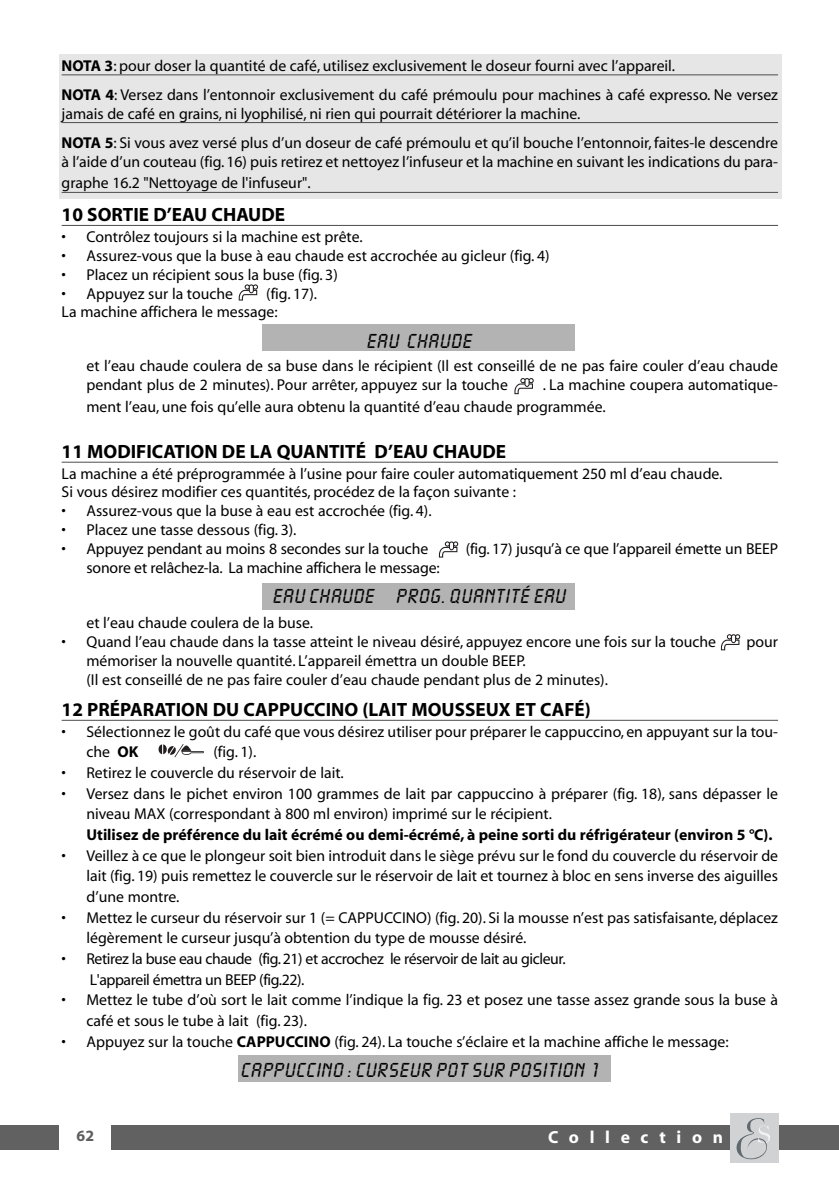
<style>
.page{position:relative;width:839px;height:1185px;background:#fff}
.page>*{position:absolute;margin:0;border:0;box-sizing:border-box;transform-origin:0 0}
.t1{font:21px "Lcd Plain";letter-spacing:.05em;color:#000}
.t2{font:700 19.25px "Myriad";color:#000}
.t3{font:700 17.5px "Myriad";letter-spacing:.61em;color:#fff}
.t4{font:15.75px/20.7px "Myriad";color:#000}
.t5{font:15.75px/20.7px "Myriad";letter-spacing:-.025em;color:#000}
.t6{font:700 15.75px "Myriad";color:#000}
.t7{font:700 15.75px "Myriad";color:#5e5e5e}
.s1{font-weight:700}
</style>
<div class="page">
<div style="left:238px;top:1055px;width:372px;height:27px;background:#b3b3b3"></div>
<div style="left:262px;top:583px;width:313px;height:26px;background:#b3b3b3"></div>
<div style="left:262px;top:324px;width:313px;height:26px;background:#b3b3b3"></div>
<div style="left:59px;top:54px;width:722px;height:144px;background:#e6e6e6"></div>
<div style="left:0;top:1125px;width:838px;height:25px;background:#616161"></div>
<div style="left:730px;top:1113px;width:48px;height:50px;background:#d1d2d4"></div>
<svg style="left:736px;top:1118px;width:33px;height:41px"></svg>
<div style="left:60px;top:1112px;width:51px;height:50px;background:#fff"></div>
<hr style="left:62px;top:74px;width:715px;height:1px;background:#4d4d4d">
<hr style="left:62px;top:122px;width:715px;height:1px;background:#4d4d4d">
<hr style="left:62px;top:192px;width:715px;height:1px;background:#4d4d4d">
<hr style="left:62px;top:225px;width:715px;height:1px;background:#4d4d4d">
<hr style="left:62px;top:462px;width:715px;height:1px;background:#4d4d4d">
<hr style="left:62px;top:720px;width:715px;height:1px;background:#4d4d4d">
<svg style="left:158px;top:744px;width:46px;height:13px"></svg>
<svg style="left:439px;top:541px;width:19px;height:16px"></svg>
<svg style="left:720px;top:634px;width:20px;height:16px"></svg>
<svg style="left:238px;top:284px;width:20px;height:16px"></svg>
<svg style="left:514px;top:378px;width:19px;height:16px"></svg>
<p class="t4" style="left:62px;top:53px;width:717px;line-height:28.9px"><span class="s1">NOTA 3</span>: pour doser la quantité de café, utilisez exclusivement le doseur fourni avec l’appareil.<br><span class="s1">NOTA 4</span>: Versez dans l’entonnoir exclusivement du café prémoulu pour machines à café expresso. Ne versez</p>
<p class="t4" style="left:62px;top:101px;width:717px;line-height:28.9px">jamais de café en grains, ni lyophilisé, ni rien qui pourrait détériorer la machine.<br><span class="s1">NOTA 5</span>: Si vous avez versé plus d’un doseur de café prémoulu et qu’il bouche l’entonnoir, faites-le descendre</p>
<p class="t4" style="left:62px;top:152px;width:717px;line-height:21.3px">à l’aide d’un couteau (fig. 16) puis retirez et nettoyez l’infuseur et la machine en suivant les indications du para&shy;graphe 16.2 "Nettoyage de l'infuseur".</p>
<p class="t2" style="left:62px;top:207px;width:225px">10 SORTIE D’EAU CHAUDE</p>
<p class="t4" style="left:62px;top:227px;width:302px">• Contrôlez toujours si la machine est prête.</p>
<p class="t4" style="left:62px;top:246px;width:489px">• Assurez-vous que la buse à eau chaude est accrochée au gicleur (fig. 4)</p>
<p class="t4" style="left:62px;top:265px;width:277px">• Placez un récipient sous la buse (fig. 3)</p>
<p class="t4" style="left:62px;top:284px;width:173px">• Appuyez sur la touche</p>
<p class="t4" style="left:62px;top:285px;width:257px;line-height:18.9px;text-indent:204px">(fig. 17).<br>La machine affichera le message:</p>
<h1 class="t1" style="left:367px;top:328px;width:106px">EAU CHAUDE</h1>
<p class="t4" style="left:86px;top:358px;width:693px;line-height:18.9px">et l’eau chaude coulera de sa buse dans le récipient (Il est conseillé de ne pas faire couler d’eau chaude pendant plus de 2 minutes). Pour arrêter, appuyez sur la touche</p>
<p class="t4" style="left:86px;top:376px;width:692px;line-height:21.3px;text-indent:456px">. La machine coupera automatique&shy;ment l’eau, une fois qu’elle aura obtenu la quantité d’eau chaude programmée.</p>
<p class="t2" style="left:62px;top:444px;width:446px">11 MODIFICATION DE LA QUANTITÉ D’EAU CHAUDE</p>
<p class="t4" style="left:62px;top:465px;width:662px;line-height:18.9px">La machine a été préprogrammée à l’usine pour faire couler automatiquement 250 ml d’eau chaude.<br>Si vous désirez modifier ces quantités, procédez de la façon suivante :</p>
<p class="t4" style="left:62px;top:502px;width:371px">• Assurez-vous que la buse à eau est accrochée (fig. 4).</p>
<p class="t4" style="left:62px;top:521px;width:236px">• Placez une tasse dessous (fig. 3).</p>
<p class="t4" style="left:62px;top:540px;width:368px">• Appuyez pendant au moins 8 secondes sur la touche</p>
<p class="t4" style="left:465px;top:540px;width:313px">(fig. 17) jusqu’à ce que l’appareil émette un BEEP</p>
<p class="t4" style="left:86px;top:559px;width:354px">sonore et relâchez-la. La machine affichera le message:</p>
<h1 class="t1" style="left:273px;top:584px;width:294px">EAU CHAUDE PROG. QUANTITÉ EAU</h1>
<p class="t4" style="left:86px;top:614px;width:228px">et l’eau chaude coulera de la buse.</p>
<p class="t4" style="left:62px;top:632px;width:655px">• Quand l’eau chaude dans la tasse atteint le niveau désiré, appuyez encore une fois sur la touche</p>
<p class="t4" style="left:746px;top:632px;width:33px">pour</p>
<p class="t4" style="left:86px;top:652px;width:523px;line-height:18.9px">mémoriser la nouvelle quantité. L’appareil émettra un double BEEP.<br>(Il est conseillé de ne pas faire couler d’eau chaude pendant plus de 2 minutes).</p>
<p class="t2" style="left:62px;top:702px;width:530px">12 PRÉPARATION DU CAPPUCCINO (LAIT MOUSSEUX ET CAFÉ)</p>
<p class="t4" style="left:86px;top:722px;width:693px;text-indent:-25px">• Sélectionnez le goût du café que vous désirez utiliser pour préparer le cappuccino, en appuyant sur la tou&shy;che <span class="s1">OK</span></p>
<p class="t4" style="left:213px;top:743px;width:44px">(fig. 1).</p>
<p class="t4" style="left:62px;top:764px;width:283px">• Retirez le couvercle du réservoir de lait.</p>
<p class="t4" style="left:86px;top:784px;width:692px;text-indent:-25px">• Versez dans le pichet environ 100 grammes de lait par cappuccino à préparer (fig. 18), sans dépasser le niveau MAX (correspondant à 800 ml environ) imprimé sur le récipient.</p>
<p class="t6" style="left:86px;top:829px;width:687px">Utilisez de préférence du lait écrémé ou demi-écrémé, à peine sorti du réfrigérateur (environ 5 °C).</p>
<p class="t4" style="left:86px;top:846px;width:693px;text-align:justify;text-indent:-25px">• Veillez à ce que le plongeur soit bien introduit dans le siège prévu sur le fond du couvercle du réservoir de lait (fig. 19) puis remettez le couvercle sur le réservoir de lait et tournez à bloc en sens inverse des aiguilles d’une montre.</p>
<p class="t4" style="left:86px;top:908px;width:692px;text-indent:-25px">• Mettez le curseur du réservoir sur 1 (= CAPPUCCINO) (fig. 20). Si la mousse n’est pas satisfaisante, déplacez légèrement le curseur jusqu’à obtention du type de mousse désiré.</p>
<p class="t5" style="left:90px;top:949px;width:477px;text-indent:-28px">• Retirez la buse eau chaude (fig. 21) et accrochez le réservoir de lait au gicleur.<br>L'appareil émettra un BEEP (fig.22).</p>
<p class="t4" style="left:86px;top:991px;width:693px;text-indent:-25px">• Mettez le tube d’où sort le lait comme l’indique la fig. 23 et posez une tasse assez grande sous la buse à café et sous le tube à lait (fig. 23).</p>
<p class="t4" style="left:62px;top:1032px;width:668px">• Appuyez sur la touche <span class="s1">CAPPUCCINO</span> (fig. 24). La touche s’éclaire et la machine affiche le message:</p>
<h1 class="t1" style="left:241px;top:1057px;width:358px">CAPPUCCINO : CURSEUR POT SUR POSITION 1</h1>
<p class="t7" style="left:77px;top:1130px;width:19px">62</p>
<p class="t3" style="left:548px;top:1131px;width:176px">Collection</p>
</div>
